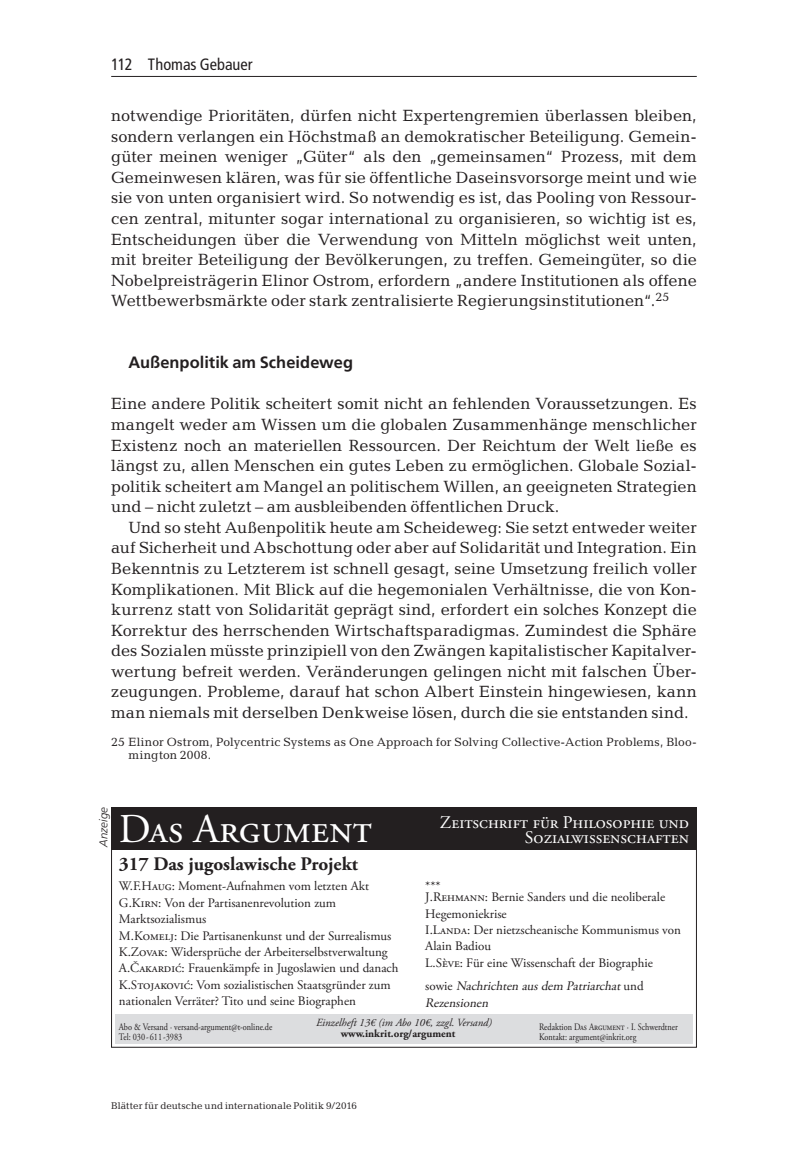
<style>
.page{position:relative;width:808px;height:1165px;background:#fff}
.page>*{position:absolute;margin:0;border:0;box-sizing:border-box;transform-origin:0 0}
.t1{font:40.95px "Adobe Garamond Pro";color:#fff}
.t2{font:700 19.07px "Adobe Garamond Pro";color:#231f20}
.t3{font:17.85px/15px "Adobe Garamond Pro";color:#fff;text-align:right}
.t4{font:16.45px/20.7px "Candida Std";letter-spacing:.005em;color:#231f20;text-align:justify}
.t5{font:700 16.45px "Frutiger LT Std";letter-spacing:.005em;color:#231f20}
.t6{font:condensed 16.45px "Frutiger LT Std";color:#231f20}
.t7{font:12.95px/16.4px "Adobe Garamond Pro";letter-spacing:-.005em;color:#231f20}
.t8{font:italic 12.95px/16.4px "Adobe Garamond Pro";color:#231f20}
.t9{font:12.08px/13.8px "Candida Std";letter-spacing:.01em;color:#231f20}
.t10{font:italic 300 11.38px "Frutiger LT Std";color:#231f20}
.t11{font:italic 11.03px "Adobe Garamond Pro";color:#231f20}
.t12{font:700 11.03px "Adobe Garamond Pro";color:#231f20}
.t13{font:9.8px/9.8px "Adobe Garamond Pro";color:#231f20;scale:.83 1}
.t14{font:9.8px "Candida Std";letter-spacing:.01em;color:#231f20}
.s1{font-style:normal}
</style>
<div class="page">
<hr style="left:111px;top:76px;width:586px;height:1px;background:#231f20">
<div style="left:111px;top:807px;width:586px;height:43px;background:#231f20"></div>
<div style="left:115px;top:1014px;width:578px;height:30px;background:#dcdddf"></div>
<p class="t6" style="left:111px;top:55px;width:143px">112 Thomas Gebauer</p>
<p class="t4" style="left:111px;top:105px;width:587px">notwendige Prioritäten, dürfen nicht Expertengremien überlassen bleiben, sondern verlangen ein Höchstmaß an demokratischer Beteiligung. Gemein&shy;güter meinen weniger „Güter“ als den „gemeinsamen“ Prozess, mit dem Gemeinwesen klären, was für sie öffentliche Daseinsvorsorge meint und wie sie von unten organisiert wird. So notwendig es ist, das Pooling von Ressour&shy;cen zentral, mitunter sogar international zu organisieren, so wichtig ist es, Entscheidungen über die Verwendung von Mitteln möglichst weit unten, mit breiter Beteiligung der Bevölkerungen, zu treffen. Gemeingüter, so die Nobelpreisträgerin Elinor Ostrom, erfordern „andere Institutionen als offene Wettbewerbsmärkte oder stark zentralisierte Regierungsinstitutionen“.<sup>25</sup></p>
<p class="t5" style="left:129px;top:353px;width:226px">Außenpolitik am Scheideweg</p>
<p class="t4" style="left:111px;top:393px;width:587px">Eine andere Politik scheitert somit nicht an fehlenden Voraussetzungen. Es mangelt weder am Wissen um die globalen Zusammenhänge menschlicher Existenz noch an materiellen Ressourcen. Der Reichtum der Welt ließe es längst zu, allen Menschen ein gutes Leben zu ermöglichen. Globale Sozial&shy;politik scheitert am Mangel an politischem Willen, an geeigneten Strategien und – nicht zuletzt – am ausbleibenden öffentlichen Druck.</p>
<p class="t4" style="left:111px;top:517px;width:587px;text-indent:17px">Und so steht Außenpolitik heute am Scheideweg: Sie setzt entweder weiter auf Sicherheit und Abschottung oder aber auf Solidarität und Integration. Ein Bekenntnis zu Letzterem ist schnell gesagt, seine Umsetzung freilich voller Komplikationen. Mit Blick auf die hegemonialen Verhältnisse, die von Kon&shy;kurrenz statt von Solidarität geprägt sind, erfordert ein solches Konzept die Korrektur des herrschenden Wirtschaftsparadigmas. Zumindest die Sphäre des Sozialen müsste prinzipiell von den Zwängen kapitalistischer Kapitalver&shy;wertung befreit werden. Veränderungen gelingen nicht mit falschen Über&shy;zeugungen. Probleme, darauf hat schon Albert Einstein hingewiesen, kann man niemals mit derselben Denkweise lösen, durch die sie entstanden sind.</p>
<p class="t9" style="left:129px;top:734px;width:569px;text-indent:-17px">25 Elinor Ostrom, Polycentric Systems as One Approach for Solving Collective-Action Problems, Bloo&shy;mington 2008.</p>
<p class="t10" style="left:97px;top:847px;width:41px;rotate:-90deg">Anzeige</p>
<h1 class="t1" style="left:119px;top:805px;width:255px">Das Argument</h1>
<p class="t3" style="left:440px;top:816px;width:250px">Zeitschrift für Philosophie und<br>Sozialwissenschaften</p>
<p class="t2" style="left:119px;top:853px;width:241px">317 Das jugoslawische Projekt</p>
<p class="t7" style="left:119px;top:878px;width:281px">W.F.Haug: Moment-Aufnahmen vom letzten Akt G.Kirn: Von der Partisanenrevolution zum Marktsozialismus<br>M.Komelj: Die Partisanenkunst und der Surrealismus K.Zovak: Widersprüche der Arbeiterselbstverwaltung A.Čakardić: Frauenkämpfe in Jugoslawien und danach K.Stojaković: Vom sozialistischen Staatsgründer zum nationalen Verräter? Tito und seine Biographen</p>
<p class="t7" style="left:425px;top:881px;width:241px;line-height:11px">***<br>J.Rehmann: Bernie Sanders und die neoliberale</p>
<p class="t7" style="left:425px;top:906px;width:257px">Hegemoniekrise<br>I.Landa: Der nietzscheanische Kommunismus von<br>Alain Badiou<br>L.Sève: Für eine Wissenschaft der Biographie</p>
<p class="t8" style="left:425px;top:978px;width:220px"><span class="s1">s o w i e</span> Nachrichten ausdem Patriarchat<span class="s1">u n d<br></span>Rezensionen</p>
<p class="t11" style="left:316px;top:1016px;width:177px">Einzelheft 13€ (im Abo 10€, zzgl. Versand)</p>
<p class="t13" style="left:119px;top:1022px;width:186px">Abo &amp; Versand · versand-argument@t-online.de<br>Tel: 030 -611 -3983</p>
<p class="t13" style="left:539px;top:1023px;width:169px">Redaktion Das Argument · I. Schwerdtner<br>Kontakt: argument@inkrit.org</p>
<p class="t12" style="left:341px;top:1027px;width:116px">www.inkrit.org/argument</p>
<p class="t14" style="left:111px;top:1100px;width:247px">Blätter für deutsche und internationale Politik 9/2016</p>
</div>
